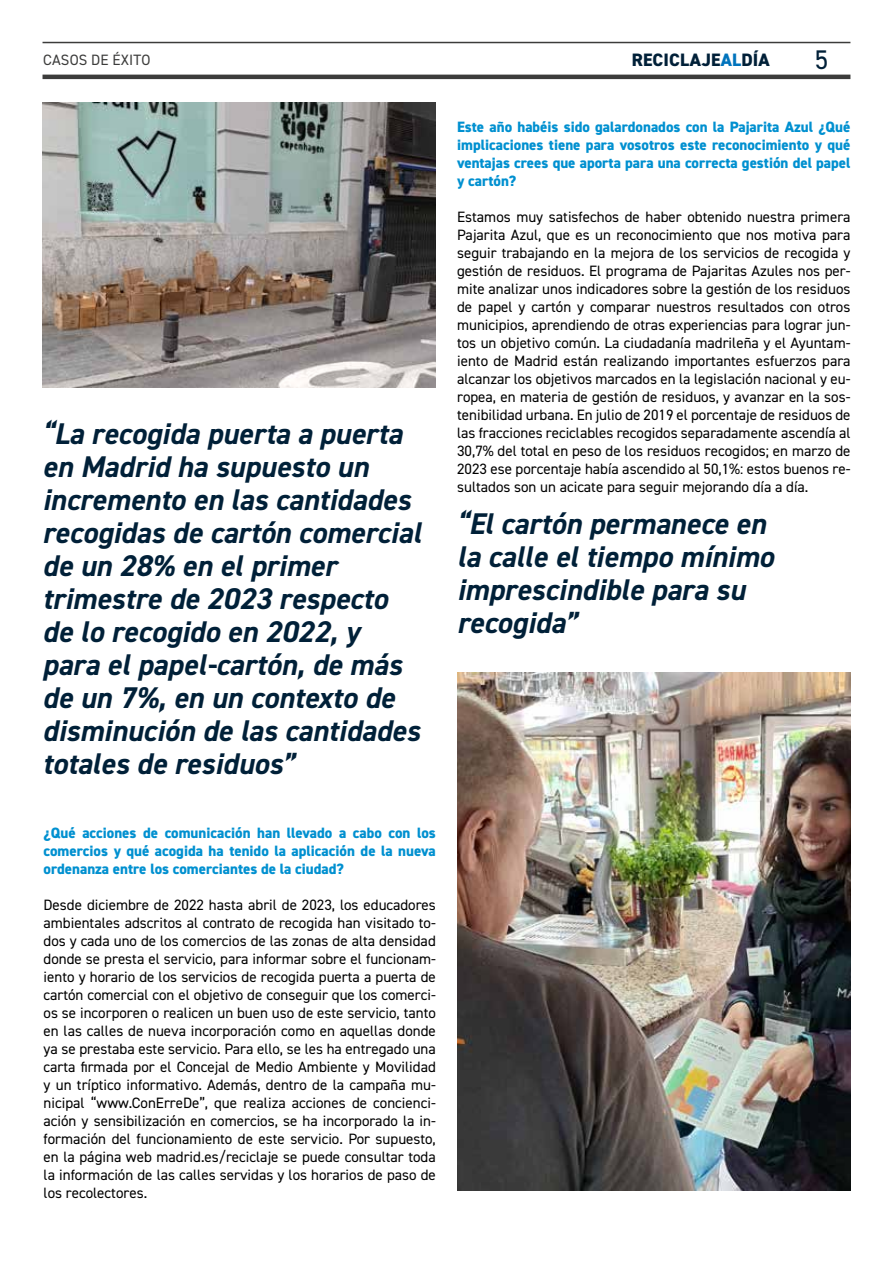
<style>
.page{position:relative;width:893px;height:1263px;background:#fff}
.page>*{position:absolute;margin:0;border:0;box-sizing:border-box;transform-origin:0 0}
.t1{font:italic 700 30px/33px "DIN2014";color:#002038}
.t2{font:27px "DIN2014";color:#002038}
.t3{font:800 18px "DIN2014";letter-spacing:.01em;color:#002038}
.t4{font:15px/18px "DIN2014";color:#000;text-align:justify}
.t5{font:800 15px/18px "DIN2014";color:#0090d0;text-align:justify}
.t6{font:15px "DIN2014";letter-spacing:.01em;color:#3c3c3b}
.s1{color:#0073bc}
</style>
<div class="page">
<img style="left:43px;top:102px;width:393px;height:286px">
<hr style="left:43px;top:42px;width:807px;height:1px;background:#3c3c3b">
<hr style="left:43px;top:75px;width:807px;height:4px;background:#3c3c3b">
<img style="left:457px;top:673px;width:393px;height:517px">
<p class="t6" style="left:43px;top:50px;width:109px">CASOS DE ÉXITO</p>
<p class="t1" style="left:43px;top:416px;width:380px">“La recogida puerta a puerta en Madrid ha supuesto un incremento en las cantidades recogidas de cartón comercial de un 28% en el primer trimestre de 2023 respecto de lo recogido en 2022, y para el papel-cartón, de más de un 7%, en un contexto de disminución de las cantidades totales de residuos”</p>
<p class="t5" style="left:44px;top:823px;width:394px">¿Qué acciones de comunicación han llevado a cabo con los comercios y qué acogida ha tenido la aplicación de la nueva ordenanza entre los comerciantes de la ciudad?</p>
<p class="t4" style="left:44px;top:895px;width:394px">Desde diciembre de 2022 hasta abril de 2023, los educadores ambientales adscritos al contrato de recogida han visitado to&shy;dos y cada uno de los comercios de las zonas de alta densidad donde se presta el servicio, para informar sobre el funcionam&shy;iento y horario de los servicios de recogida puerta a puerta de cartón comercial con el objetivo de conseguir que los comerci&shy;os se incorporen o realicen un buen uso de este servicio, tanto en las calles de nueva incorporación como en aquellas donde ya se prestaba este servicio. Para ello, se les ha entregado una carta firmada por el Concejal de Medio Ambiente y Movilidad y un tríptico informativo. Además, dentro de la campaña mu&shy;nicipal “www.ConErreDe”, que realiza acciones de concienci&shy;ación y sensibilización en comercios, se ha incorporado la in&shy;formación del funcionamiento de este servicio. Por supuesto, en la página web madrid.es/reciclaje se puede consultar toda la información de las calles servidas y los horarios de paso de los recolectores.</p>
<p class="t3" style="left:632px;top:48px;width:140px">RECICLAJE<span class="s1">AL</span>DÍA</p>
<h2 class="t2" style="left:815px;top:43px;width:15px">5</h2>
<p class="t5" style="left:457px;top:118px;width:395px">Este año habéis sido galardonados con la Pajarita Azul ¿Qué implicaciones tiene para vosotros este reconocimiento y qué ventajas crees que aporta para una correcta gestión del papel y cartón?</p>
<p class="t4" style="left:457px;top:207px;width:395px">Estamos muy satisfechos de haber obtenido nuestra primera Pajarita Azul, que es un reconocimiento que nos motiva para seguir trabajando en la mejora de los servicios de recogida y gestión de residuos. El programa de Pajaritas Azules nos per&shy;mite analizar unos indicadores sobre la gestión de los residuos de papel y cartón y comparar nuestros resultados con otros municipios, aprendiendo de otras experiencias para lograr jun&shy;tos un objetivo común. La ciudadanía madrileña y el Ayuntam&shy;iento de Madrid están realizando importantes esfuerzos para alcanzar los objetivos marcados en la legislación nacional y eu&shy;ropea, en materia de gestión de residuos, y avanzar en la sos&shy;tenibilidad urbana. En julio de 2019 el porcentaje de residuos de las fracciones reciclables recogidos separadamente ascendía al 30,7% del total en peso de los residuos recogidos; en marzo de 2023 ese porcentaje había ascendido al 50,1%: estos buenos re&shy;sultados son un acicate para seguir mejorando día a día.</p>
<h1 class="t1" style="left:457px;top:506px;width:318px">“El cartón permanece en la calle el tiempo mínimo imprescindible para su recogida”</h1>
</div>
